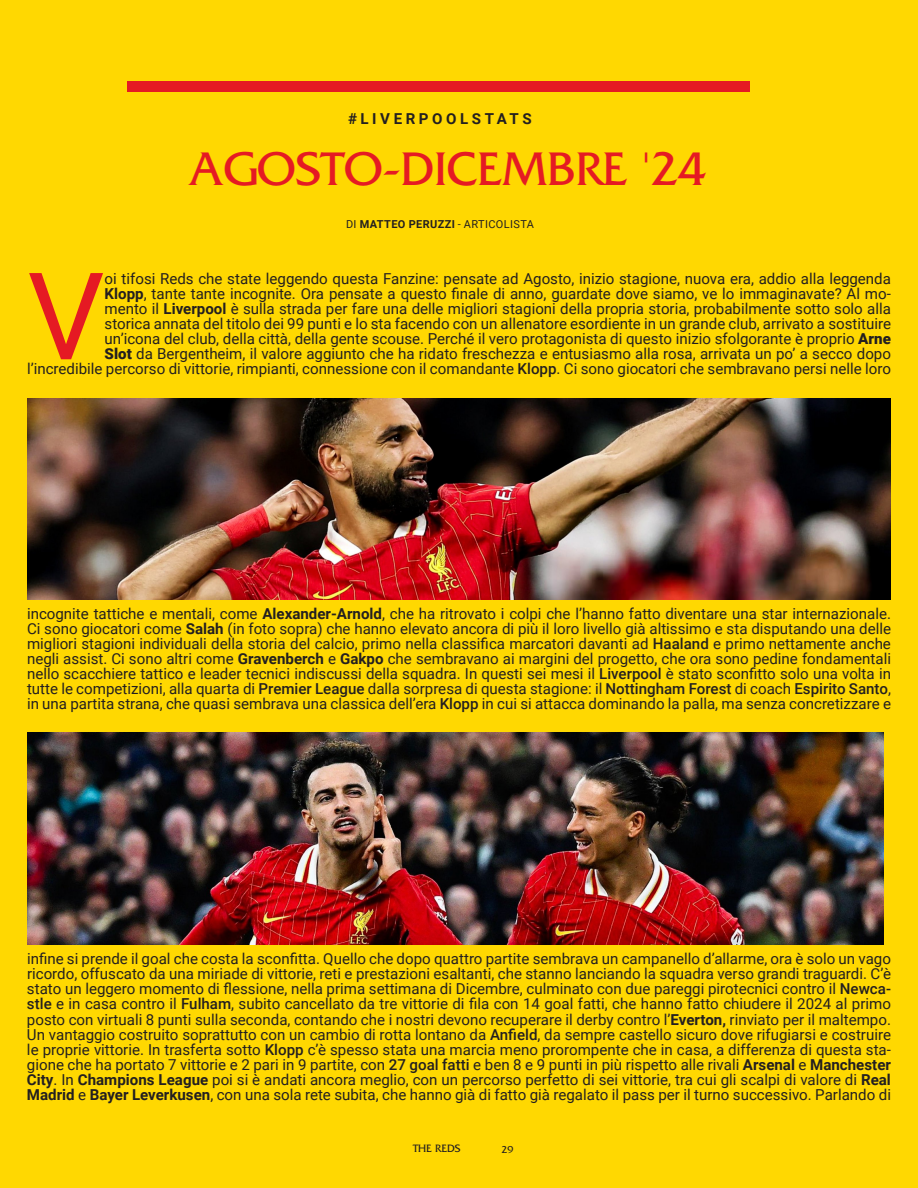
<style>
.page{position:relative;width:918px;height:1188px;background:#ffd801}
.page>*{position:absolute;margin:0;border:0;box-sizing:border-box;transform-origin:0 0}
.Body_Text_-_Medium_G{font:121.35px "Roboto";color:#e51a23}
.Headline_Text_-_Cent{font:49.35px "Friz Quadrata";color:#e51a23}
.Body_Text_-_Medium_G-2{font:15.15px/15.1px "Roboto";color:#231f20;text-align:justify}
.Section_Header_-_Cen{font:700 15.15px "Roboto";letter-spacing:.235em;color:#231f20}
.t1{font:11.25px "Friz Quadrata";color:#231f20}
.Byline_-_Centered{font:10.95px "Roboto";letter-spacing:.035em;color:#231f20}
.t2{font:10.5px "Friz Quadrata";color:#231f20}
.s1{font-weight:700}
.s2{font-weight:900}
.s3{font-weight:500}
</style>
<div class="page">
<img style="left:27px;top:732px;width:857px;height:213px">
<img style="left:27px;top:398px;width:864px;height:201px">
<div style="left:127px;top:81px;width:622px;height:10px;background:#e51a23"></div>
<p class="Section_Header_-_Cen" style="left:348px;top:108px;width:185px">#LIVERPOOLSTATS</p>
<p class="Headline_Text_-_Cent" style="left:188px;top:141px;width:519px">AGOSTO-DICEMBRE '24</p>
<p class="Byline_-_Centered" style="left:346px;top:217px;width:190px">DI <span class="s1">MATTEO PERUZZI</span> - ARTICOLISTA</p>
<p class="Body_Text_-_Medium_G-2" style="left:27px;top:270px;width:866px;text-align:right">oi tifosi Reds che state leggendo questa Fanzine: pensate ad Agosto, inizio stagione, nuova era, addio alla leggenda<br><span class="s1">Klopp</span>, tante tante incognite. Ora pensate a questo finale di anno, guardate dove siamo, ve lo immaginavate? Al mo-<br>mento il <span class="s1">Liverpool</span> è sulla strada per fare una delle migliori stagioni della propria storia, probabilmente sotto solo alla<br>storica annata del titolo dei 99 punti e lo sta facendo con un allenatore esordiente in un grande club, arrivato a sostituire<br>un’icona del club, della città, della gente scouse. Perché il vero protagonista di questo inizio sfolgorante è proprio <span class="s2">Arne<br>Slot</span> da Bergentheim, il valore aggiunto che ha ridato freschezza e entusiasmo alla rosa, arrivata un po’ a secco dopo l’incredibile percorso di vittorie, rimpianti, connessione con il comandante <span class="s3">Klopp</span>. Ci sono giocatori che sembravano persi nelle loro</p>
<p class="Body_Text_-_Medium_G" style="left:27px;top:231px;width:79px">V</p>
<p class="Body_Text_-_Medium_G-2" style="left:27px;top:605px;width:866px">incognite tattiche e mentali, come <span class="s1">Alexander-Arnold</span>, che ha ritrovato i colpi che l’hanno fatto diventare una star internazionale.<br>Ci sono giocatori come <span class="s1">Salah</span> (in foto sopra) che hanno elevato ancora di più il loro livello già altissimo e sta disputando una delle migliori stagioni individuali della storia del calcio, primo nella classifica marcatori davanti ad <span class="s3">Haaland</span> e primo nettamente anche negli assist. Ci sono altri come <span class="s1">Gravenberch</span> e <span class="s1">Gakpo</span> che sembravano ai margini del progetto, che ora sono pedine fondamentali nello scacchiere tattico e leader tecnici indiscussi della squadra. In questi sei mesi il <span class="s3">Liverpool</span> è stato sconfitto solo una volta in tutte le competizioni, alla quarta di <span class="s3">Premier League</span> dalla sorpresa di questa stagione: il <span class="s3">Nottingham Forest</span> di coach <span class="s3">Espirito Santo</span>, in una partita strana, che quasi sembrava una classica dell’era <span class="s3">Klopp</span> in cui si attacca dominando la palla, ma senza concretizzare e</p>
<p class="Body_Text_-_Medium_G-2" style="left:27px;top:951px;width:866px">infine si prende il goal che costa la sconfitta. Quello che dopo quattro partite sembrava un campanello d’allarme, ora è solo un vago ricordo, offuscato da una miriade di vittorie, reti e prestazioni esaltanti, che stanno lanciando la squadra verso grandi traguardi. C’è stato un leggero momento di flessione, nella prima settimana di Dicembre, culminato con due pareggi pirotecnici contro il <span class="s3">Newca&shy;stle</span> e in casa contro il <span class="s3">Fulham</span>, subito cancellato da tre vittorie di fila con 14 goal fatti, che hanno fatto chiudere il 2024 al primo posto con virtuali 8 punti sulla seconda, contando che i nostri devono recuperare il derby contro l’<span class="s1">Everton,</span> rinviato per il maltempo.<br>Un vantaggio costruito soprattutto con un cambio di rotta lontano da <span class="s3">Anfield</span>, da sempre castello sicuro dove rifugiarsi e costruire le proprie vittorie. In trasferta sotto <span class="s3">Klopp</span> c’è spesso stata una marcia meno prorompente che in casa, a differenza di questa sta&shy;gione che ha portato 7 vittorie e 2 pari in 9 partite, con <span class="s3">27 goal fatti</span> e ben 8 e 9 punti in più rispetto alle rivali <span class="s1">Arsenal</span> e <span class="s1">Manchester City</span>. In <span class="s1">Champions League</span> poi si è andati ancora meglio, con un percorso perfetto di sei vittorie, tra cui gli scalpi di valore di <span class="s1">Real Madrid</span> e <span class="s1">Bayer Leverkusen</span>, con una sola rete subita, che hanno già di fatto già regalato il pass per il turno successivo. Parlando di</p>
<p class="t1" style="left:413px;top:1142px;width:49px">THE REDS</p>
<p class="t2" style="left:502px;top:1143px;width:13px">29</p>
</div>
